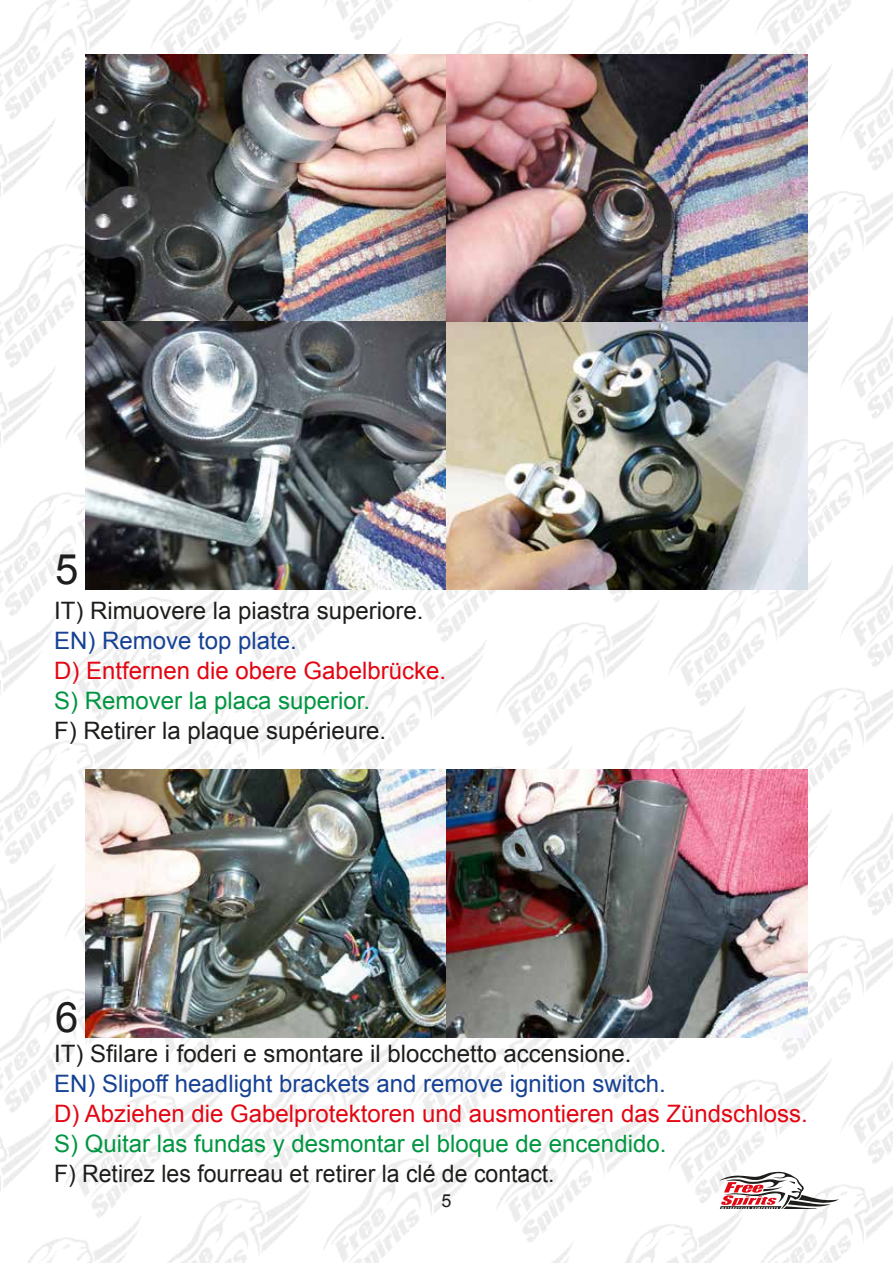
<style>
.page{position:relative;width:893px;height:1263px;background:#fff}
.page>*{position:absolute;margin:0;border:0;box-sizing:border-box;transform-origin:0 0}
.t1{font:42px "Arial";color:#1d1d1b}
.t2{font:24px "Arial";color:#1d1d1b}
.t3{font:24px "Arial";color:#e30613}
.t4{font:24px "Arial";color:#009641}
.t5{font:24px "Arial";color:#164194}
.t6{font:24px "Arial";color:#1d1d1b;scale:.96 1}
.t7{font:18px "Arial";color:#1d1d1b}
</style>
<div class="page">
<img style="left:0;top:0;width:893px;height:1262px">
<img style="left:85px;top:770px;width:723px;height:268px">
<img style="left:85px;top:54px;width:723px;height:536px">
<h1 class="t1" style="left:55px;top:542px;width:25px">5</h1>
<p class="t2" style="left:54px;top:595px;width:371px">IT) Rimuovere la piastra superiore.</p>
<p class="t5" style="left:54px;top:625px;width:244px">EN) Remove top plate.</p>
<p class="t3" style="left:54px;top:655px;width:394px">D) Entfernen die obere Gabelbrücke.</p>
<p class="t4" style="left:54px;top:685px;width:318px">S) Remover la placa superior.</p>
<p class="t2" style="left:54px;top:715px;width:334px">F) Retirer la plaque supérieure.</p>
<h1 class="t1" style="left:55px;top:989px;width:25px">6</h1>
<p class="t2" style="left:54px;top:1038px;width:579px">IT) Sfilare i foderi e smontare il blocchetto accensione.</p>
<p class="t5" style="left:54px;top:1068px;width:613px">EN) Slipoff headlight brackets and remove ignition switch.</p>
<p class="t3" style="left:54px;top:1098px;width:755px">D) Abziehen die Gabelprotektoren und ausmontieren das Zündschloss.</p>
<p class="t4" style="left:54px;top:1128px;width:614px">S) Quitar las fundas y desmontar el bloque de encendido.</p>
<p class="t6" style="left:54px;top:1158px;width:523px">F) Retirez les fourreau et retirer la clé de contact.</p>
<p class="t7" style="left:441px;top:1189px;width:12px">5</p>
</div>
